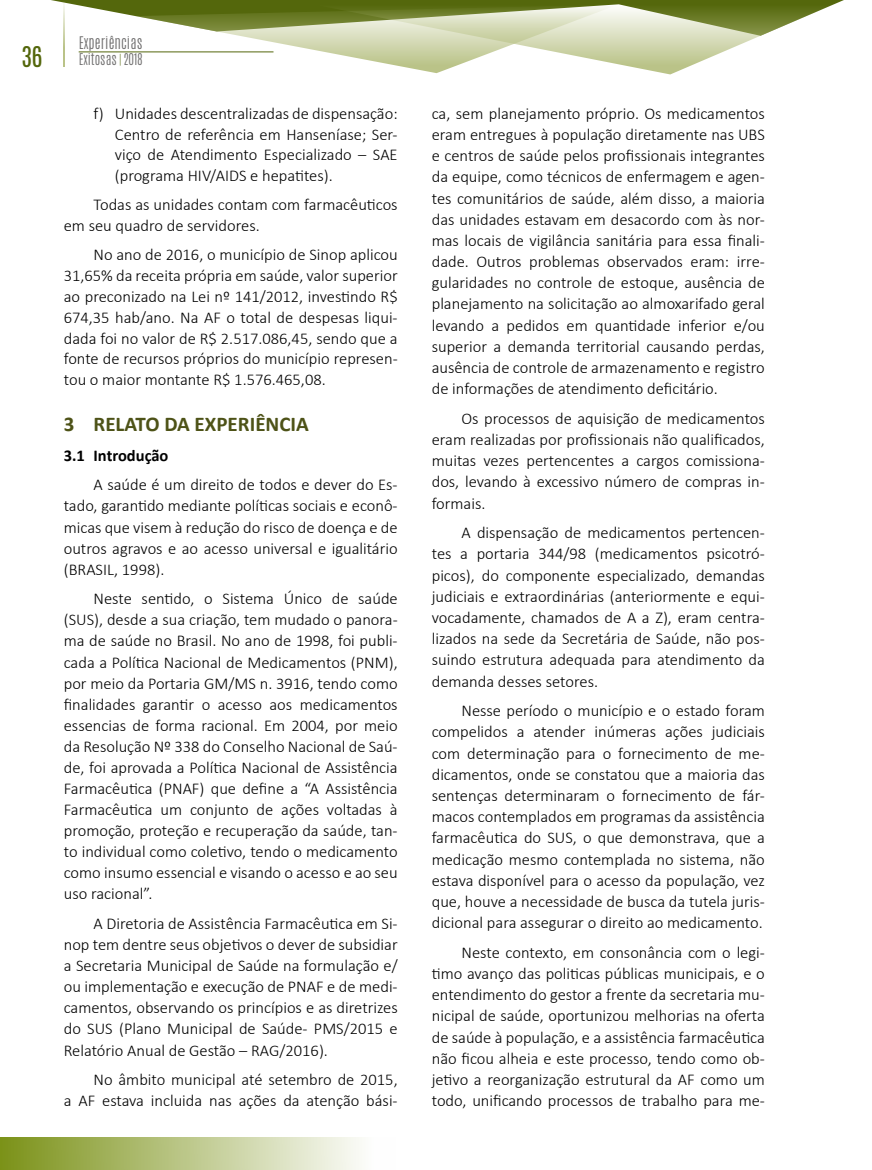
<style>
.page{position:relative;width:872px;height:1170px;background:#fff}
.page>*{position:absolute;margin:0;border:0;box-sizing:border-box;transform-origin:0 0}
.t1{font:24px "Antonio";color:#54670c}
.t2{font:700 21px "Calibri";color:#4d5217}
.t3{font:300 16.5px/21.1px "Calibri";color:#000;text-align:justify}
.t4{font:700 16.5px "Calibri";color:#000}
.t5{font:300 14.55px "Antonio";letter-spacing:.005em;color:#706f6f}
.t6{font:300 13.5px "Antonio";color:#706f6f}
.s1{color:#54670c}
</style>
<div class="page">
<svg style="left:51px;top:0;width:232px;height:53px"></svg>
<svg style="left:283px;top:0;width:561px;height:74px"></svg>
<div style="left:0;top:1137px;width:396px;height:32px;background:linear-gradient(to right,#7b9219,#fff)"></div>
<hr style="left:63px;top:0;width:2px;height:67px;background:#bac388">
<hr style="left:79px;top:52px;width:194px;height:1px;background:#54670c">
<h1 class="t1" style="left:21px;top:39px;width:23px">36</h1>
<p class="t5" style="left:79px;top:33px;width:65px">Experiências</p>
<p class="t6" style="left:79px;top:50px;width:65px">Exitosas <span class="s1">|</span> 2018</p>
<p class="t3" style="left:115px;top:103px;width:284px;line-height:20.7px;text-indent:-21px">f) Unidades descentralizadas de dispensação:<br>Centro de referência em Hanseníase; Ser&shy;viço de Atendimento Especializado – SAE (programa HIV/AIDS e hepatites).</p>
<p class="t3" style="left:64px;top:194px;width:335px;line-height:20.7px;text-indent:30px">Todas as unidades contam com farmacêuticos em seu quadro de servidores.</p>
<p class="t3" style="left:64px;top:244px;width:335px;line-height:20.7px;text-indent:30px">No ano de 2016, o município de Sinop aplicou 31,65% da receita própria em saúde, valor superior ao preconizado na Lei nº 141/2012, investindo R$ 674,35 hab/ano. Na AF o total de despesas liqui&shy;dada foi no valor de R$ 2.517.086,45, sendo que a fonte de recursos próprios do município represen&shy;tou o maior montante R$ 1.576.465,08.</p>
<p class="t2" style="left:64px;top:411px;width:246px">3 RELATO DA EXPERIÊNCIA</p>
<p class="t4" style="left:64px;top:445px;width:106px">3.1 Introdução</p>
<p class="t3" style="left:64px;top:474px;width:335px;text-indent:30px">A saúde é um direito de todos e dever do Es&shy;tado, garantido mediante políticas sociais e econô&shy;micas que visem à redução do risco de doença e de outros agravos e ao acesso universal e igualitário (BRASIL, 1998).</p>
<p class="t3" style="left:64px;top:588px;width:335px;text-indent:30px">Neste sentido, o Sistema Único de saúde (SUS), desde a sua criação, tem mudado o panora&shy;ma de saúde no Brasil. No ano de 1998, foi publi&shy;cada a Política Nacional de Medicamentos (PNM), por meio da Portaria GM/MS n. 3916, tendo como finalidades garantir o acesso aos medicamentos essencias de forma racional. Em 2004, por meio da Resolução Nº 338 do Conselho Nacional de Saú&shy;de, foi aprovada a Política Nacional de Assistência Farmacêutica (PNAF) que define a “A Assistência Farmacêutica um conjunto de ações voltadas à promoção, proteção e recuperação da saúde, tan&shy;to individual como coletivo, tendo o medicamento como insumo essencial e visando o acesso e ao seu uso racional”.</p>
<p class="t3" style="left:64px;top:912px;width:335px;text-indent:30px">A Diretoria de Assistência Farmacêutica em Si&shy;nop tem dentre seus objetivos o dever de subsidiar a Secretaria Municipal de Saúde na formulação e/ ou implementação e execução de PNAF e de medi&shy;camentos, observando os princípios e as diretrizes do SUS (Plano Municipal de Saúde- PMS/2015 e Relatório Anual de Gestão – RAG/2016).</p>
<p class="t3" style="left:64px;top:1068px;width:335px;text-align:right">No âmbito municipal até setembro de 2015,<br>a AF estava incluida nas ações da atenção bási-</p>
<p class="t3" style="left:432px;top:103px;width:335px">ca, sem planejamento próprio. Os medicamentos eram entregues à população diretamente nas UBS e centros de saúde pelos profissionais integrantes da equipe, como técnicos de enfermagem e agen&shy;tes comunitários de saúde, além disso, a maioria das unidades estavam em desacordo com às nor&shy;mas locais de vigilância sanitária para essa finali&shy;dade. Outros problemas observados eram: irre&shy;gularidades no controle de estoque, ausência de planejamento na solicitação ao almoxarifado geral levando a pedidos em quantidade inferior e/ou superior a demanda territorial causando perdas, ausência de controle de armazenamento e registro de informações de atendimento deficitário.</p>
<p class="t3" style="left:432px;top:407px;width:335px;text-indent:30px">Os processos de aquisição de medicamentos eram realizadas por profissionais não qualificados, muitas vezes pertencentes a cargos comissiona&shy;dos, levando à excessivo número de compras in&shy;formais.</p>
<p class="t3" style="left:432px;top:522px;width:335px;text-indent:30px">A dispensação de medicamentos pertencen&shy;tes a portaria 344/98 (medicamentos psicotró&shy;picos), do componente especializado, demandas judiciais e extraordinárias (anteriormente e equi&shy;vocadamente, chamados de A a Z), eram centra&shy;lizados na sede da Secretária de Saúde, não pos&shy;suindo estrutura adequada para atendimento da demanda desses setores.</p>
<p class="t3" style="left:432px;top:700px;width:335px;text-indent:30px">Nesse período o município e o estado foram compelidos a atender inúmeras ações judiciais com determinação para o fornecimento de me&shy;dicamentos, onde se constatou que a maioria das sentenças determinaram o fornecimento de fár&shy;macos contemplados em programas da assistência farmacêutica do SUS, o que demonstrava, que a medicação mesmo contemplada no sistema, não estava disponível para o acesso da população, vez que, houve a necessidade de busca da tutela juris&shy;dicional para assegurar o direito ao medicamento.</p>
<p class="t3" style="left:432px;top:941px;width:335px;text-indent:30px">Neste contexto, em consonância com o legi&shy;timo avanço das politicas públicas municipais, e o entendimento do gestor a frente da secretaria mu&shy;nicipal de saúde, oportunizou melhorias na oferta de saúde à população, e a assistência farmacêutica não ficou alheia e este processo, tendo como ob&shy;jetivo a reorganização estrutural da AF como um todo, unificando processos de trabalho para me-</p>
</div>
